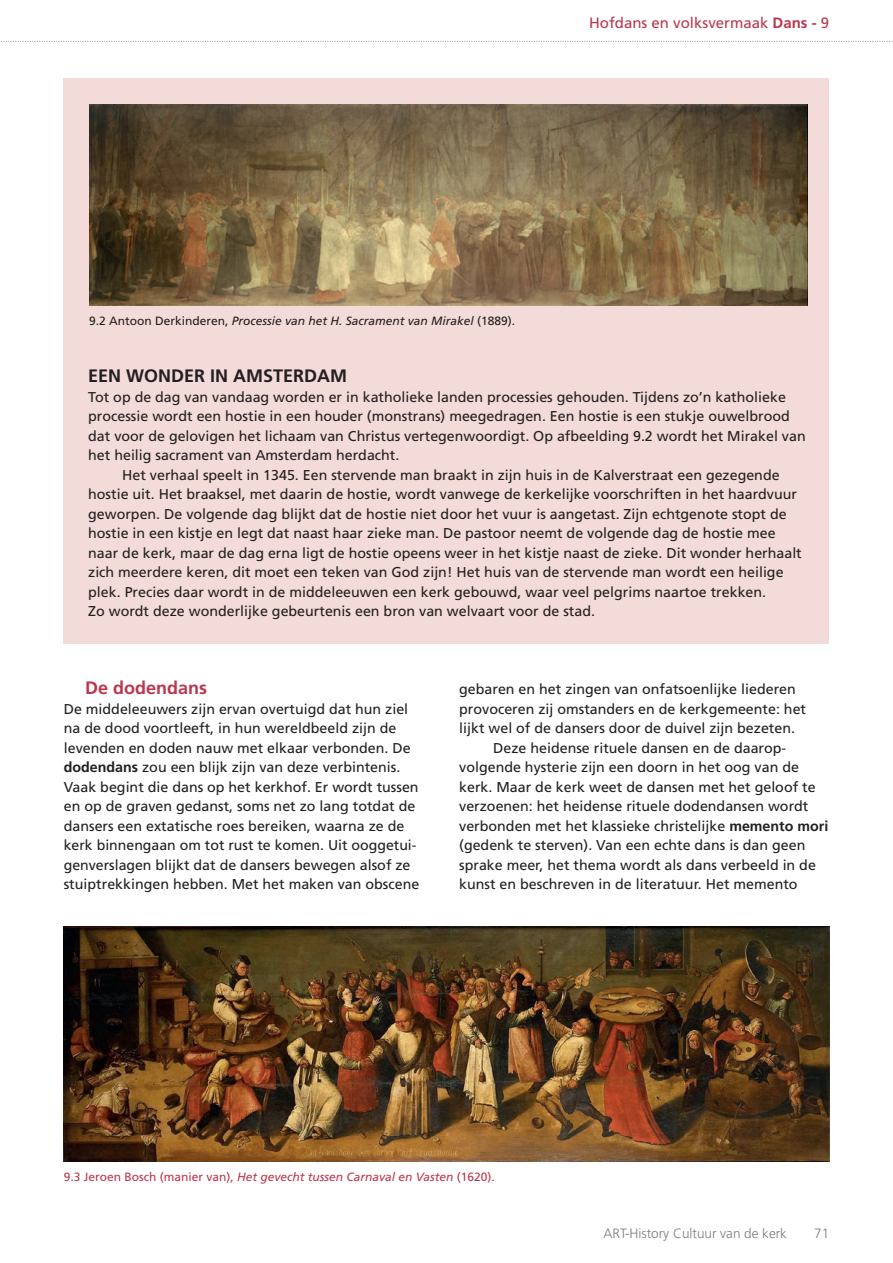
<style>
.page{position:relative;width:893px;height:1263px;background:#fff}
.page>*{position:absolute;margin:0;border:0;box-sizing:border-box;transform-origin:0 0}
.t1{font:700 18px "Frutiger";color:#231f20}
.t2{font:700 18px "Frutiger";color:#ba374f}
.t3{font:15px "Frutiger";color:#ba374f}
.t4{font:14.25px/19.5px "Frutiger";color:#231f20}
.t5{font:300 13.5px "Frutiger";color:#7d7b7c}
.t6{font:12px "Frutiger";color:#ba374f}
.t7{font:italic 12px "Frutiger";color:#231f20}
.s1{font-weight:700}
.s2{font-style:normal}
.s3{font-style:italic}
</style>
<div class="page">
<svg style="left:1px;top:41px;width:892px;height:1px"></svg>
<img style="left:64px;top:926px;width:765px;height:236px">
<div style="left:64px;top:79px;width:765px;height:565px;background:#f2dbd8"></div>
<img style="left:89px;top:105px;width:719px;height:201px">
<p class="t3" style="left:589px;top:14px;width:242px">Hofdans en volksvermaak <span class="s1">Dans -</span> 9</p>
<p class="t7" style="left:89px;top:314px;width:428px"><span class="s2">9.2 Antoon Derkinderen,</span> Processie van het H. Sacrament van Mirakel <span class="s2">(1889).</span></p>
<p class="t1" style="left:88px;top:365px;width:261px">EEN WONDER IN AMSTERDAM</p>
<p class="t4" style="left:88px;top:387px;width:699px">Tot op de dag van vandaag worden er in katholieke landen processies gehouden. Tijdens zo’n katholieke</p>
<p class="t4" style="left:88px;top:407px;width:703px">processie wordt een hostie in een houder (monstrans) meegedragen. Een hostie is een stukje ouwelbrood</p>
<p class="t4" style="left:88px;top:426px;width:719px">dat voor de gelovigen het lichaam van Christus vertegenwoordigt. Op afbeelding 9.2 wordt het Mirakel van</p>
<p class="t4" style="left:88px;top:446px;width:313px">het heilig sacrament van Amsterdam herdacht.</p>
<p class="t4" style="left:122px;top:465px;width:659px">Het verhaal speelt in 1345. Een stervende man braakt in zijn huis in de Kalverstraat een gezegende</p>
<p class="t4" style="left:88px;top:484px;width:710px">hostie uit. Het braaksel, met daarin de hostie, wordt vanwege de kerkelijke voorschriften in het haardvuur</p>
<p class="t4" style="left:88px;top:504px;width:700px">geworpen. De volgende dag blijkt dat de hostie niet door het vuur is aangetast. Zijn echtgenote stopt de</p>
<p class="t4" style="left:88px;top:523px;width:689px">hostie in een kistje en legt dat naast haar zieke man. De pastoor neemt de volgende dag de hostie mee</p>
<p class="t4" style="left:88px;top:543px;width:715px">naar de kerk, maar de dag erna ligt de hostie opeens weer in het kistje naast de zieke. Dit wonder herhaalt</p>
<p class="t4" style="left:88px;top:562px;width:697px">zich meerdere keren, dit moet een teken van God zijn! Het huis van de stervende man wordt een heilige</p>
<p class="t4" style="left:88px;top:582px;width:679px">plek. Precies daar wordt in de middeleeuwen een kerk gebouwd, waar veel pelgrims naartoe trekken.</p>
<p class="t4" style="left:88px;top:601px;width:508px">Zo wordt deze wonderlijke gebeurtenis een bron van welvaart voor de stad.</p>
<p class="t2" style="left:85px;top:677px;width:124px">De dodendans</p>
<p class="t4" style="left:64px;top:699px;width:357px">De middeleeuwers zijn ervan overtuigd dat hun ziel na de dood voortleeft, in hun wereldbeeld zijn de levenden en doden nauw met elkaar verbonden. De <span class="s1">dodendans</span> zou een blijk zijn van deze verbintenis.<br>Vaak begint die dans op het kerkhof. Er wordt tussen en op de graven gedanst, soms net zo lang totdat de dansers een extatische roes bereiken, waarna ze de kerk binnengaan om tot rust te komen. Uit ooggetui&shy;genverslagen blijkt dat de dansers bewegen alsof ze stuiptrekkingen hebben. Met het maken van obscene</p>
<p class="t4" style="left:459px;top:680px;width:338px">gebaren en het zingen van onfatsoenlijke liederen</p>
<p class="t4" style="left:459px;top:699px;width:348px">provoceren zij omstanders en de kerkgemeente: het</p>
<p class="t4" style="left:459px;top:719px;width:337px">lijkt wel of de dansers door de duivel zijn bezeten.</p>
<p class="t4" style="left:493px;top:738px;width:295px">Deze heidense rituele dansen en de daarop-</p>
<p class="t4" style="left:459px;top:758px;width:341px">volgende hysterie zijn een doorn in het oog van de</p>
<p class="t4" style="left:459px;top:777px;width:358px">kerk. Maar de kerk weet de dansen met het geloof te</p>
<p class="t4" style="left:459px;top:796px;width:351px">verzoenen: het heidense rituele dodendansen wordt</p>
<p class="t4" style="left:459px;top:816px;width:371px">verbonden met het klassieke christelijke <span class="s1">memento mori</span></p>
<p class="t4" style="left:459px;top:835px;width:348px">(gedenk te sterven). Van een echte dans is dan geen</p>
<p class="t4" style="left:459px;top:855px;width:358px">sprake meer, het thema wordt als dans verbeeld in de</p>
<p class="t4" style="left:459px;top:874px;width:340px">kunst en beschreven in de literatuur. Het memento</p>
<p class="t6" style="left:64px;top:1170px;width:433px">9.3 Jeroen Bosch (manier van), <span class="s3">Het gevecht tussen Carnaval en Vasten</span> (1620).</p>
<p class="t5" style="left:603px;top:1225px;width:185px">ART-History Cultuur van de kerk</p>
<p class="t5" style="left:814px;top:1225px;width:17px">71</p>
</div>
